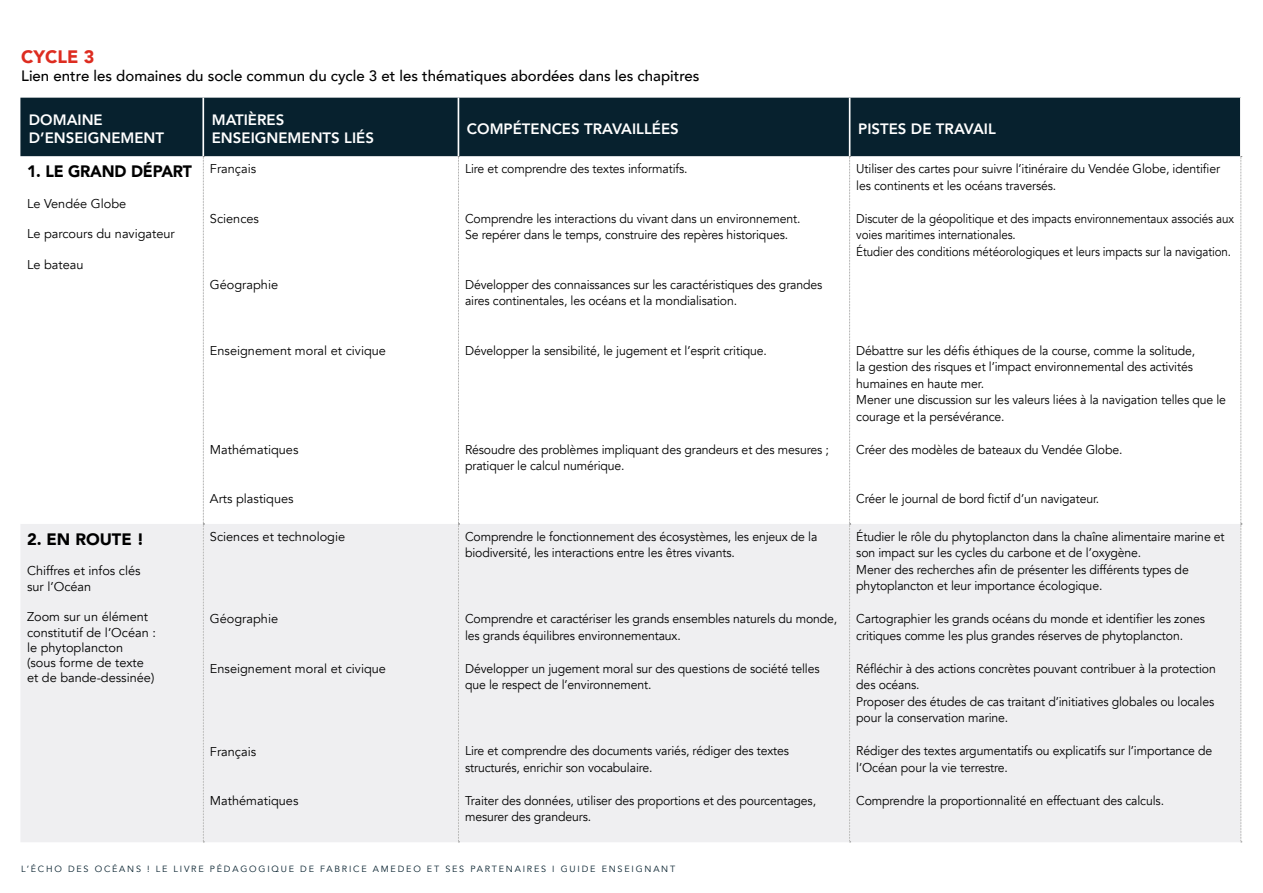
<style>
.page{position:relative;width:1263px;height:893px;background:#fff}
.page>*{position:absolute;margin:0;border:0;box-sizing:border-box;transform-origin:0 0}
.t1{font:900 18px "Avenir";color:#dd2c20}
.t2{font:900 16.5px "Avenir";letter-spacing:-.01em;color:#000;scale:.96 1}
.t3{font:900 16.5px "Avenir";letter-spacing:-.01em;color:#000}
.t4{font:800 15px/18px "Avenir";color:#fff}
.t5{font:500 15px "Avenir";color:#000}
.t6{font:12.75px/16.5px "Avenir";letter-spacing:-.01em;color:#000;scale:.96 1}
.t7{font:12.75px/15.3px "Avenir";letter-spacing:-.01em;color:#000}
.t8{font:12.75px/16.5px "Avenir";letter-spacing:-.01em;color:#000;scale:.91 1}
.t9{font:9px "Avenir";letter-spacing:.2em;color:#07212e}
</style>
<div class="page">
<div style="left:20px;top:98px;width:1220px;height:58px;background:#07212e"></div>
<div style="left:21px;top:524px;width:1219px;height:318px;background:#efeff1"></div>
<hr style="left:202px;top:98px;width:2px;height:58px;background:#fff">
<hr style="left:458px;top:98px;width:1px;height:58px;background:#fff">
<hr style="left:849px;top:98px;width:1px;height:58px;background:#fff">
<svg style="left:203px;top:156px;width:1px;height:686px"></svg>
<svg style="left:458px;top:156px;width:1px;height:686px"></svg>
<svg style="left:849px;top:156px;width:2px;height:686px"></svg>
<svg style="left:1240px;top:156px;width:2px;height:686px"></svg>
<h1 class="t1" style="left:21px;top:46px;width:75px">CYCLE 3</h1>
<p class="t5" style="left:21px;top:69px;width:680px">Lien entre les domaines du socle commun du cycle 3 et les thématiques abordées dans les chapitres</p>
<p class="t4" style="left:29px;top:111px;width:137px">DOMAINE<br>D’ENSEIGNEMENT</p>
<p class="t4" style="left:212px;top:111px;width:164px">MATIÈRES<br>ENSEIGNEMENTS LIÉS</p>
<p class="t4" style="left:467px;top:120px;width:213px">COMPÉTENCES TRAVAILLÉES</p>
<p class="t4" style="left:858px;top:120px;width:139px">PISTES DE TRAVAIL</p>
<p class="t2" style="left:27px;top:162px;width:173px">1. LE GRAND DÉPART</p>
<p class="t7" style="left:27px;top:197px;width:101px">Le Vendée Globe</p>
<p class="t7" style="left:27px;top:227px;width:149px">Le parcours du navigateur</p>
<p class="t7" style="left:27px;top:258px;width:58px">Le bateau</p>
<p class="t6" style="left:856px;top:161px;width:380px">Utiliser des cartes pour suivre l’itinéraire du Vendée Globe, identifier les continents et les océans traversés.</p>
<p class="t8" style="left:856px;top:210px;width:417px">Discuter de la géopolitique et des impacts environnementaux associés aux voies maritimes internationales.<br>Étudier des conditions météorologiques et leurs impacts sur la navigation.</p>
<p class="t6" style="left:465px;top:161px;width:233px">Lire et comprendre des textes informatifs.</p>
<p class="t6" style="left:465px;top:211px;width:351px">Comprendre les interactions du vivant dans un environnement.<br>Se repérer dans le temps, construire des repères historiques.</p>
<p class="t6" style="left:465px;top:277px;width:374px">Développer des connaissances sur les caractéristiques des grandes aires continentales, les océans et la mondialisation.</p>
<p class="t6" style="left:465px;top:343px;width:316px">Développer la sensibilité, le jugement et l’esprit critique.</p>
<p class="t7" style="left:210px;top:162px;width:48px">Français</p>
<p class="t7" style="left:210px;top:212px;width:51px">Sciences</p>
<p class="t7" style="left:210px;top:278px;width:70px">Géographie</p>
<p class="t6" style="left:856px;top:342px;width:387px">Débattre sur les défis éthiques de la course, comme la solitude,<br>la gestion des risques et l’impact environnemental des activités humaines en haute mer.<br>Mener une discussion sur les valeurs liées à la navigation telles que le courage et la persévérance.</p>
<p class="t6" style="left:856px;top:441px;width:279px">Créer des modèles de bateaux du Vendée Globe.</p>
<p class="t6" style="left:856px;top:491px;width:255px">Créer le journal de bord fictif d’un navigateur.</p>
<p class="t7" style="left:210px;top:343px;width:178px">Enseignement moral et civique</p>
<p class="t6" style="left:465px;top:442px;width:380px">Résoudre des problèmes impliquant des grandeurs et des mesures ; pratiquer le calcul numérique.</p>
<p class="t7" style="left:210px;top:443px;width:90px">Mathématiques</p>
<p class="t7" style="left:210px;top:492px;width:85px">Arts plastiques</p>
<p class="t3" style="left:27px;top:530px;width:118px">2. EN ROUTE !</p>
<p class="t7" style="left:27px;top:565px;width:115px">Chiffres et infos clés sur l’Océan</p>
<p class="t7" style="left:27px;top:610px;width:130px">Zoom sur un élément constitutif de l’Océan : le phytoplancton<br>(sous forme de texte et de bande-dessinée)</p>
<p class="t7" style="left:210px;top:530px;width:137px">Sciences et technologie</p>
<p class="t7" style="left:210px;top:613px;width:70px">Géographie</p>
<p class="t7" style="left:210px;top:661px;width:178px">Enseignement moral et civique</p>
<p class="t7" style="left:210px;top:745px;width:48px">Français</p>
<p class="t7" style="left:210px;top:794px;width:90px">Mathématiques</p>
<p class="t6" style="left:465px;top:529px;width:369px">Comprendre le fonctionnement des écosystèmes, les enjeux de la biodiversité, les interactions entre les êtres vivants.</p>
<p class="t6" style="left:465px;top:612px;width:389px">Comprendre et caractériser les grands ensembles naturels du monde, les grands équilibres environnementaux.</p>
<p class="t6" style="left:465px;top:662px;width:371px">Développer un jugement moral sur des questions de société telles que le respect de l’environnement.</p>
<p class="t6" style="left:465px;top:743px;width:339px">Lire et comprendre des documents variés, rédiger des textes structurés, enrichir son vocabulaire.</p>
<p class="t6" style="left:465px;top:794px;width:367px">Traiter des données, utiliser des proportions et des pourcentages, mesurer des grandeurs.</p>
<p class="t9" style="left:21px;top:863px;width:655px">L’ÉCHO DES OCÉANS ! LE LIVRE PÉDAGOGIQUE DE FABRICE AMEDEO ET SES PARTENAIRES I GUIDE ENSEIGNANT</p>
<p class="t6" style="left:856px;top:528px;width:385px">Étudier le rôle du phytoplancton dans la chaîne alimentaire marine et son impact sur les cycles du carbone et de l’oxygène.<br>Mener des recherches afin de présenter les différents types de phytoplancton et leur importance écologique.</p>
<p class="t6" style="left:856px;top:611px;width:365px">Cartographier les grands océans du monde et identifier les zones critiques comme les plus grandes réserves de phytoplancton.</p>
<p class="t6" style="left:856px;top:660px;width:376px">Réfléchir à des actions concrètes pouvant contribuer à la protection des océans.<br>Proposer des études de cas traitant d’initiatives globales ou locales pour la conservation marine.</p>
<p class="t6" style="left:856px;top:743px;width:372px">Rédiger des textes argumentatifs ou explicatifs sur l’importance de l’Océan pour la vie terrestre.</p>
<p class="t6" style="left:856px;top:794px;width:322px">Comprendre la proportionnalité en effectuant des calculs.</p>
</div>
